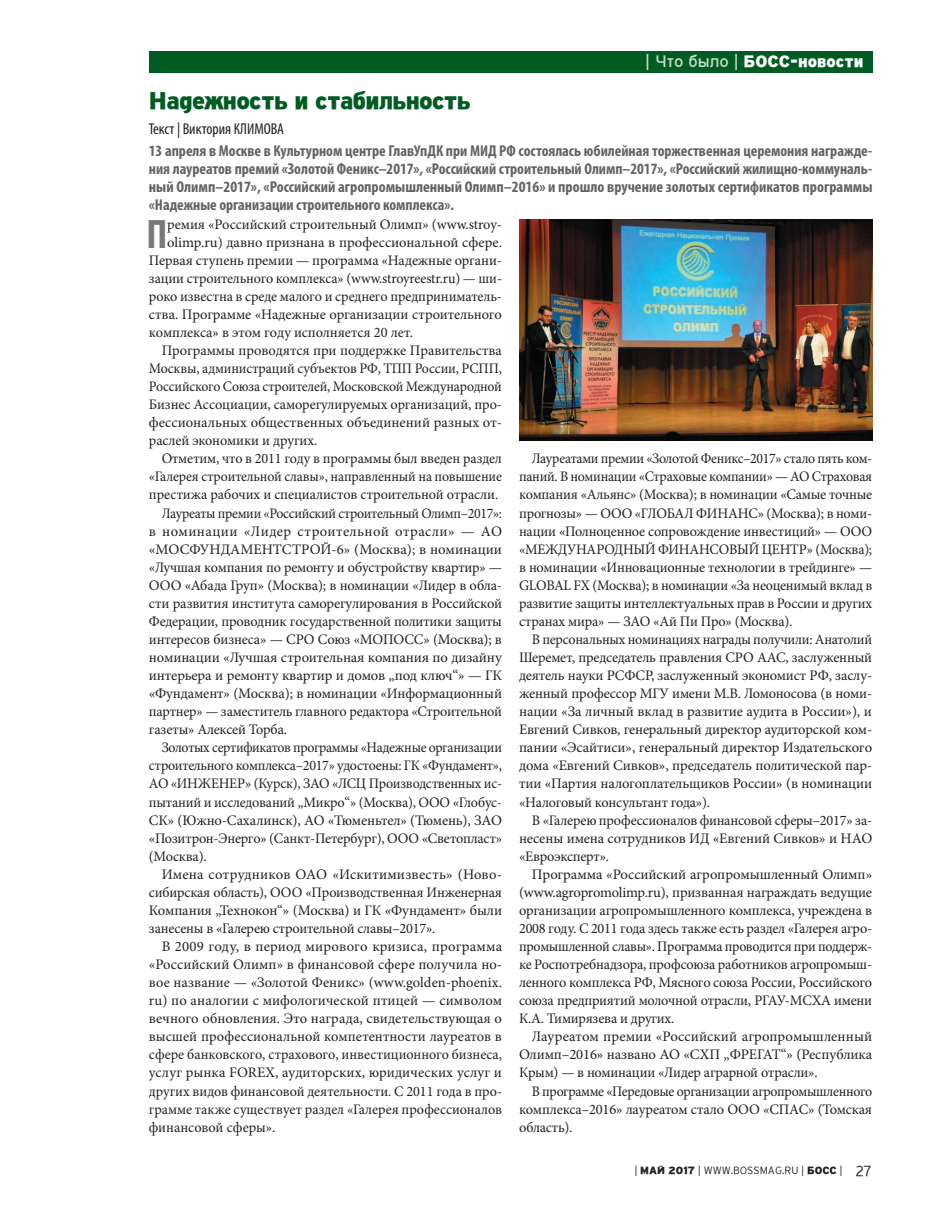
<style>
.page{position:relative;width:936px;height:1212px;background:#fff}
.page>*{position:absolute;margin:0;border:0;box-sizing:border-box;transform-origin:0 0}
.NEWS_Bukvitsa{font:700 condensed 41.4px "Myriad Pro";color:#76787b}
.NEWS_Zagol{font:900 24px "GL Interstate";letter-spacing:-.03em;color:#015c23}
.t1{font:900 16.5px "GL Interstate";color:#fff}
.Vstuplenie{font:700 condensed 15.75px/18px "Myriad Pro";color:#636366;text-align:justify}
.NEWS_Autor{font:condensed 15.75px "Myriad Pro";color:#231f20}
.BODY{font:14.55px/18px "Minion Pro";letter-spacing:-.01em;color:#231f20;text-align:justify}
.BODY-2{font:14.55px/18px "Minion Pro";letter-spacing:-.01em;color:#231f20;text-align:justify;scale:.95 1}
.NEWS_Bukvitsa-2{font:14.55px "Minion Pro";letter-spacing:-.005em;color:#231f20}
.K_cifra{font:300 14.55px "GL Interstate";color:#231f20}
.K_title{font:300 10.5px "GL Interstate";color:#231f20}
.s1{font-weight:400;color:#ccdccd}
.s2{font-weight:900}
</style>
<div class="page">
<div style="left:149px;top:51px;width:723px;height:21px;background:#015c23"></div>
<img style="left:519px;top:220px;width:353px;height:221px">
<p class="t1" style="left:645px;top:54px;width:220px"><span class="s1">| Что было |</span> БОСС-новости</p>
<p class="NEWS_Zagol" style="left:149px;top:90px;width:323px">Надежность и стабильность</p>
<p class="NEWS_Autor" style="left:149px;top:119px;width:137px">Текст | Виктория КЛИМОВА</p>
<p class="Vstuplenie" style="left:149px;top:142px;width:725px">13 апреля в Москве в Культурном центре ГлавУпДК при МИД РФ состоялась юбилейная торжественная церемония награжде&shy;ния лауреатов премий «Золотой Феникс–2017», «Российский строительный Олимп–2017», «Российский жилищно-коммуналь&shy;ный Олимп–2017», «Российский агропромышленный Олимп–2016» и прошло вручение золотых сертификатов программы «Надежные организации строительного комплекса».</p>
<p class="NEWS_Bukvitsa" style="left:146px;top:208px;width:22px">П</p>
<p class="NEWS_Bukvitsa-2" style="left:167px;top:214px;width:336px">ремия «Российский строительный Олимп» (www.stroy-</p>
<p class="NEWS_Bukvitsa-2" style="left:167px;top:232px;width:336px">olimp.ru) давно признана в профессиональной сфере.</p>
<p class="NEWS_Bukvitsa-2" style="left:149px;top:250px;width:354px">Первая ступень премии — программа «Надежные органи-</p>
<p class="NEWS_Bukvitsa-2" style="left:149px;top:268px;width:354px">зации строительного комплекса» (www.stroyreestr.ru) — ши-</p>
<p class="NEWS_Bukvitsa-2" style="left:149px;top:286px;width:354px">роко известна в среде малого и среднего предприниматель-</p>
<p class="NEWS_Bukvitsa-2" style="left:149px;top:304px;width:354px">ства. Программе «Надежные организации строительного</p>
<p class="NEWS_Bukvitsa-2" style="left:149px;top:322px;width:266px">комплекса» в этом году исполняется 20 лет.</p>
<p class="BODY" style="left:149px;top:341px;width:354px;text-indent:13px">Программы проводятся при поддержке Правительства Москвы, администраций субъектов РФ, ТПП России, РСПП, Российского Союза строителей, Московской Международной Бизнес Ассоциации, саморегулируемых организаций, про&shy;фессиональных общественных объединений разных от&shy;раслей экономики и других.</p>
<p class="BODY" style="left:149px;top:450px;width:354px;text-indent:13px">Отметим, что в 2011 году в программы был введен раздел «Галерея строительной славы», направленный на повышение престижа рабочих и специалистов строительной отрасли.</p>
<p class="BODY-2" style="left:149px;top:504px;width:373px;text-indent:13px">Лауреаты премии «Российский строительный Олимп–2017»: в номинации «Лидер строительной отрасли» — АО «МОСФУНДАМЕНТСТРОЙ-6» (Москва); в номинации «Лучшая компания по ремонту и обустройству квартир» — ООО «Абада Груп» (Москва); в номинации «Лидер в обла&shy;сти развития института саморегулирования в Российской Федерации, проводник государственной политики защиты интересов бизнеса» — СРО Союз «МОПОСС» (Москва); в номинации «Лучшая строительная компания по дизайну интерьера и ремонту квартир и домов „под ключ“» — ГК «Фундамент» (Москва); в номинации «Информационный партнер» — заместитель главного редактора «Строительной газеты» Алексей Торба.</p>
<p class="BODY-2" style="left:149px;top:739px;width:373px;text-indent:13px">Золотых сертификатов программы «Надежные организации строительного комплекса–2017» удостоены: ГК «Фундамент», АО «ИНЖЕНЕР» (Курск), ЗАО «ЛСЦ Производственных ис&shy;пытаний и исследований „Микро“» (Москва), ООО «Глобус-СК» (Южно-Сахалинск), АО «Тюменьтел» (Тюмень), ЗАО «Позитрон-Энерго» (Санкт-Петербург), ООО «Светопласт» (Москва).</p>
<p class="BODY" style="left:149px;top:865px;width:355px;text-indent:13px">Имена сотрудников ОАО «Искитимизвесть» (Ново&shy;сибирская область), ООО «Производственная Инженерная Компания „Технокон“» (Москва) и ГК «Фундамент» были занесены в «Галерею строительной славы–2017».</p>
<p class="BODY" style="left:149px;top:937px;width:355px;text-indent:13px">В 2009 году, в период мирового кризиса, программа «Российский Олимп» в финансовой сфере получила но&shy;вое название — «Золотой Феникс» (www.golden-phoenix. ru) по аналогии с мифологической птицей — символом вечного обновления. Это награда, свидетельствующая о высшей профессиональной компетентности лауреатов в сфере банковского, страхового, инвестиционного бизнеса, услуг рынка FOREX, аудиторских, юридических услуг и других видов финансовой деятельности. С 2011 года в про&shy;грамме также существует раздел «Галерея профессионалов финансовой сферы».</p>
<p class="BODY-2" style="left:519px;top:450px;width:373px;text-indent:13px">Лауреатами премии «Золотой Феникс–2017» стало пять ком&shy;паний. В номинации «Страховые компании» — АО Страховая компания «Альянс» (Москва); в номинации «Cамые точные прогнозы» — ООО «ГЛОБАЛ ФИНАНС» (Москва); в номи&shy;нации «Полноценное сопровождение инвестиций» — ООО «МЕЖДУНАРОДНЫЙ ФИНАНСОВЫЙ ЦЕНТР» (Москва); в номинации «Инновационные технологии в трейдинге» — GLOBAL FX (Москва); в номинации «За неоценимый вклад в развитие защиты интеллектуальных прав в России и других странах мира» — ЗАО «Ай Пи Про» (Москва).</p>
<p class="BODY" style="left:519px;top:630px;width:355px;text-indent:13px">В персональных номинациях награды получили: Анатолий Шеремет, председатель правления СРО ААС, заслуженный деятель науки РСФСР, заслуженный экономист РФ, заслу&shy;женный профессор МГУ имени М.В. Ломоносова (в номи&shy;нации «За личный вклад в развитие аудита в России»), и Евгений Сивков, генеральный директор аудиторской ком&shy;пании «Эсайтиси», генеральный директор Издательского дома «Евгений Сивков», председатель политической пар&shy;тии «Партия налогоплательщиков России» (в номинации «Налоговый консультант года»).</p>
<p class="BODY" style="left:519px;top:811px;width:355px;text-indent:13px">В «Галерею профессионалов финансовой сферы–2017» за&shy;несены имена сотрудников ИД «Евгений Сивков» и НАО «Евроэксперт».</p>
<p class="BODY" style="left:519px;top:865px;width:354px;text-indent:13px">Программа «Российский агропромышленный Олимп» (www.agropromolimp.ru), призванная награждать ведущие организации агропромышленного комплекса, учреждена в 2008 году. С 2011 года здесь также есть раздел «Галерея агро&shy;промышленной славы». Программа проводится при поддерж&shy;ке Роспотребнадзора, профсоюза работников агропромыш&shy;ленного комплекса РФ, Мясного союза России, Российского союза предприятий молочной отрасли, РГАУ-МСХА имени К.А. Тимирязева и других.</p>
<p class="BODY" style="left:519px;top:1028px;width:355px;text-indent:13px">Лауреатом премии «Российский агропромышленный Олимп–2016» названо АО «СХП „ФРЕГАТ“» (Республика Крым) — в номинации «Лидер аграрной отрасли».</p>
<p class="BODY-2" style="left:519px;top:1082px;width:373px;text-indent:13px">В программе «Передовые организации агропромышленного комплекса–2016» лауреатом стало ООО «СПАС» (Томская область).</p>
<p class="K_title" style="left:634px;top:1165px;width:210px">| <span class="s2">МАЙ 2017</span> | WWW.BOSSMAG.RU | <span class="s2">БОСС</span> |</p>
<p class="K_cifra" style="left:855px;top:1163px;width:18px">27</p>
</div>
